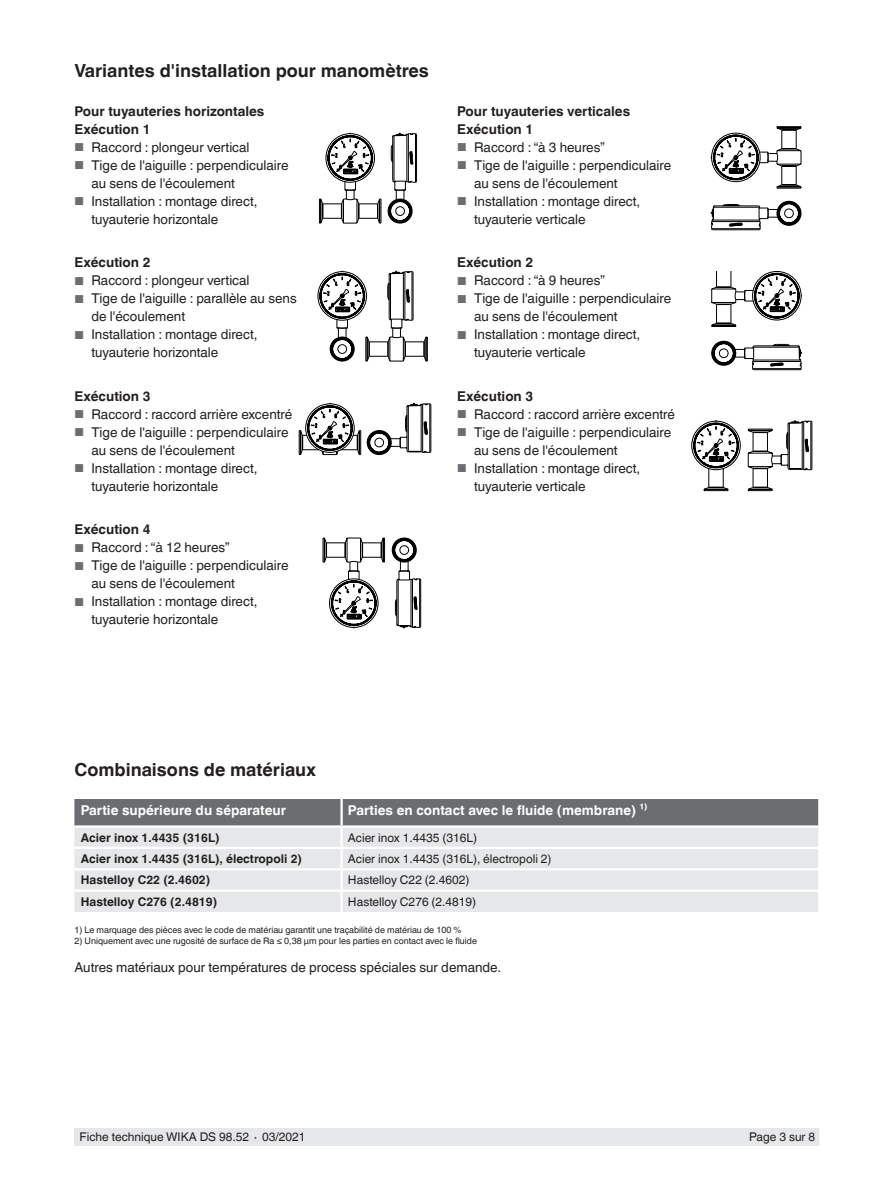
<style>
.page{position:relative;width:893px;height:1188px;background:#fff}
.page>*{position:absolute;margin:0;border:0;box-sizing:border-box;transform-origin:0 0}
.t1{font:700 18px "Helvetica World";color:#231f20}
.t2{font:13.5px/18px "Helvetica World";color:#231f20}
.t3{font:700 13.5px/18px "Helvetica World";color:#231f20}
.t4{font:700 13.5px "Helvetica World";color:#fff}
.t5{font:12px "Helvetica World";color:#231f20}
.t6{font:700 12px "Helvetica World";color:#231f20}
.t7{font:9px "Helvetica World";color:#231f20}
.s1{font-size:11.55px;color:#6c6d70}
</style>
<div class="page">
<div style="left:75px;top:1128px;width:744px;height:17px;background:#e6e7e9"></div>
<div style="left:74px;top:799px;width:744px;height:26px;background:#6c6d70"></div>
<div style="left:74px;top:828px;width:744px;height:84px;background:#e6e7e9"></div>
<hr style="left:340px;top:799px;width:3px;height:26px;background:#fff">
<hr style="left:340px;top:828px;width:3px;height:19px;background:#fff">
<hr style="left:74px;top:847px;width:268px;height:2px;background:#fff">
<hr style="left:340px;top:849px;width:3px;height:19px;background:#fff">
<hr style="left:74px;top:868px;width:268px;height:2px;background:#fff">
<hr style="left:340px;top:870px;width:3px;height:20px;background:#fff">
<hr style="left:74px;top:890px;width:268px;height:2px;background:#fff">
<hr style="left:340px;top:892px;width:3px;height:20px;background:#fff">
<hr style="left:342px;top:847px;width:476px;height:2px;background:#fff">
<hr style="left:342px;top:868px;width:476px;height:2px;background:#fff">
<hr style="left:342px;top:890px;width:476px;height:2px;background:#fff">
<svg style="left:319px;top:133px;width:99px;height:91px"></svg>
<svg style="left:317px;top:271px;width:111px;height:91px"></svg>
<svg style="left:322px;top:538px;width:99px;height:91px"></svg>
<svg style="left:298px;top:402px;width:134px;height:54px"></svg>
<svg style="left:711px;top:272px;width:92px;height:98px"></svg>
<svg style="left:710px;top:126px;width:92px;height:104px"></svg>
<svg style="left:691px;top:420px;width:122px;height:72px"></svg>
<h1 class="t1" style="left:74px;top:60px;width:356px">Variantes d'installation pour manomètres</h1>
<p class="t3" style="left:74px;top:102px;width:192px">Pour tuyauteries horizontales<br>Exécution 1</p>
<p class="t2" style="left:74px;top:138px;width:177px"><span class="s1">■</span> Raccord : plongeur vertical</p>
<p class="t2" style="left:91px;top:156px;width:199px;text-indent:-17px"><span class="s1">■</span> Tige de l'aiguille : perpendiculaire au sens de l'écoulement</p>
<p class="t2" style="left:91px;top:192px;width:168px;text-indent:-17px"><span class="s1">■</span> Installation : montage direct, tuyauterie horizontale</p>
<p class="t3" style="left:74px;top:254px;width:78px">Exécution 2</p>
<p class="t2" style="left:74px;top:272px;width:177px"><span class="s1">■</span> Raccord : plongeur vertical</p>
<p class="t2" style="left:91px;top:290px;width:207px;text-indent:-17px"><span class="s1">■</span> Tige de l'aiguille : parallèle au sens de l'écoulement</p>
<p class="t2" style="left:91px;top:326px;width:168px;text-indent:-17px"><span class="s1">■</span> Installation : montage direct, tuyauterie horizontale</p>
<p class="t3" style="left:74px;top:387px;width:78px">Exécution 3</p>
<p class="t2" style="left:74px;top:405px;width:219px"><span class="s1">■</span> Raccord : raccord arrière excentré</p>
<p class="t2" style="left:91px;top:423px;width:199px;text-indent:-17px"><span class="s1">■</span> Tige de l'aiguille : perpendiculaire au sens de l'écoulement</p>
<p class="t2" style="left:91px;top:459px;width:168px;text-indent:-17px"><span class="s1">■</span> Installation : montage direct, tuyauterie horizontale</p>
<p class="t3" style="left:74px;top:521px;width:78px">Exécution 4</p>
<p class="t2" style="left:74px;top:539px;width:157px"><span class="s1">■</span> Raccord : “à 12 heures”</p>
<p class="t2" style="left:91px;top:557px;width:199px;text-indent:-17px"><span class="s1">■</span> Tige de l'aiguille : perpendiculaire au sens de l'écoulement</p>
<p class="t2" style="left:91px;top:593px;width:168px;text-indent:-17px"><span class="s1">■</span> Installation : montage direct, tuyauterie horizontale</p>
<p class="t3" style="left:457px;top:102px;width:175px">Pour tuyauteries verticales<br>Exécution 1</p>
<p class="t2" style="left:457px;top:138px;width:149px"><span class="s1">■</span> Raccord : “à 3 heures”</p>
<p class="t2" style="left:474px;top:156px;width:199px;text-indent:-17px"><span class="s1">■</span> Tige de l'aiguille : perpendiculaire au sens de l'écoulement</p>
<p class="t2" style="left:474px;top:192px;width:168px;text-indent:-17px"><span class="s1">■</span> Installation : montage direct, tuyauterie verticale</p>
<p class="t3" style="left:457px;top:254px;width:78px">Exécution 2</p>
<p class="t2" style="left:457px;top:272px;width:149px"><span class="s1">■</span> Raccord : “à 9 heures”</p>
<p class="t2" style="left:474px;top:290px;width:199px;text-indent:-17px"><span class="s1">■</span> Tige de l'aiguille : perpendiculaire au sens de l'écoulement</p>
<p class="t2" style="left:474px;top:326px;width:168px;text-indent:-17px"><span class="s1">■</span> Installation : montage direct, tuyauterie verticale</p>
<p class="t3" style="left:457px;top:387px;width:78px">Exécution 3</p>
<p class="t2" style="left:457px;top:405px;width:219px"><span class="s1">■</span> Raccord : raccord arrière excentré</p>
<p class="t2" style="left:474px;top:423px;width:199px;text-indent:-17px"><span class="s1">■</span> Tige de l'aiguille : perpendiculaire au sens de l'écoulement</p>
<p class="t2" style="left:474px;top:459px;width:168px;text-indent:-17px"><span class="s1">■</span> Installation : montage direct, tuyauterie verticale</p>
<h1 class="t1" style="left:74px;top:759px;width:243px">Combinaisons de matériaux</h1>
<p class="t4" style="left:81px;top:803px;width:207px">Partie supérieure du séparateur</p>
<p class="t4" style="left:348px;top:803px;width:301px">Parties en contact avec le fluide (membrane) ¹⁾</p>
<p class="t6" style="left:81px;top:830px;width:140px">Acier inox 1.4435 (316L)</p>
<p class="t5" style="left:348px;top:830px;width:131px">Acier inox 1.4435 (316L)</p>
<p class="t6" style="left:81px;top:852px;width:223px">Acier inox 1.4435 (316L), électropoli 2)</p>
<p class="t5" style="left:348px;top:852px;width:205px">Acier inox 1.4435 (316L), électropoli 2)</p>
<p class="t6" style="left:81px;top:873px;width:131px">Hastelloy C22 (2.4602)</p>
<p class="t5" style="left:348px;top:873px;width:123px">Hastelloy C22 (2.4602)</p>
<p class="t6" style="left:81px;top:894px;width:138px">Hastelloy C276 (2.4819)</p>
<p class="t5" style="left:348px;top:894px;width:130px">Hastelloy C276 (2.4819)</p>
<p class="t7" style="left:74px;top:925px;width:389px">1) Le marquage des pièces avec le code de matériau garantit une traçabilité de matériau de 100 %</p>
<p class="t7" style="left:74px;top:935px;width:404px">2) Uniquement avec une rugosité de surface de Ra ≤ 0,38 µm pour les parties en contact avec le fluide</p>
<p class="t2" style="left:74px;top:958px;width:428px">Autres matériaux pour températures de process spéciales sur demande.</p>
<p class="t5" style="left:80px;top:1130px;width:227px">Fiche technique WIKA DS 98.52 ∙ 03/2021</p>
<p class="t5" style="left:749px;top:1130px;width:67px">Page 3 sur 8</p>
</div>
